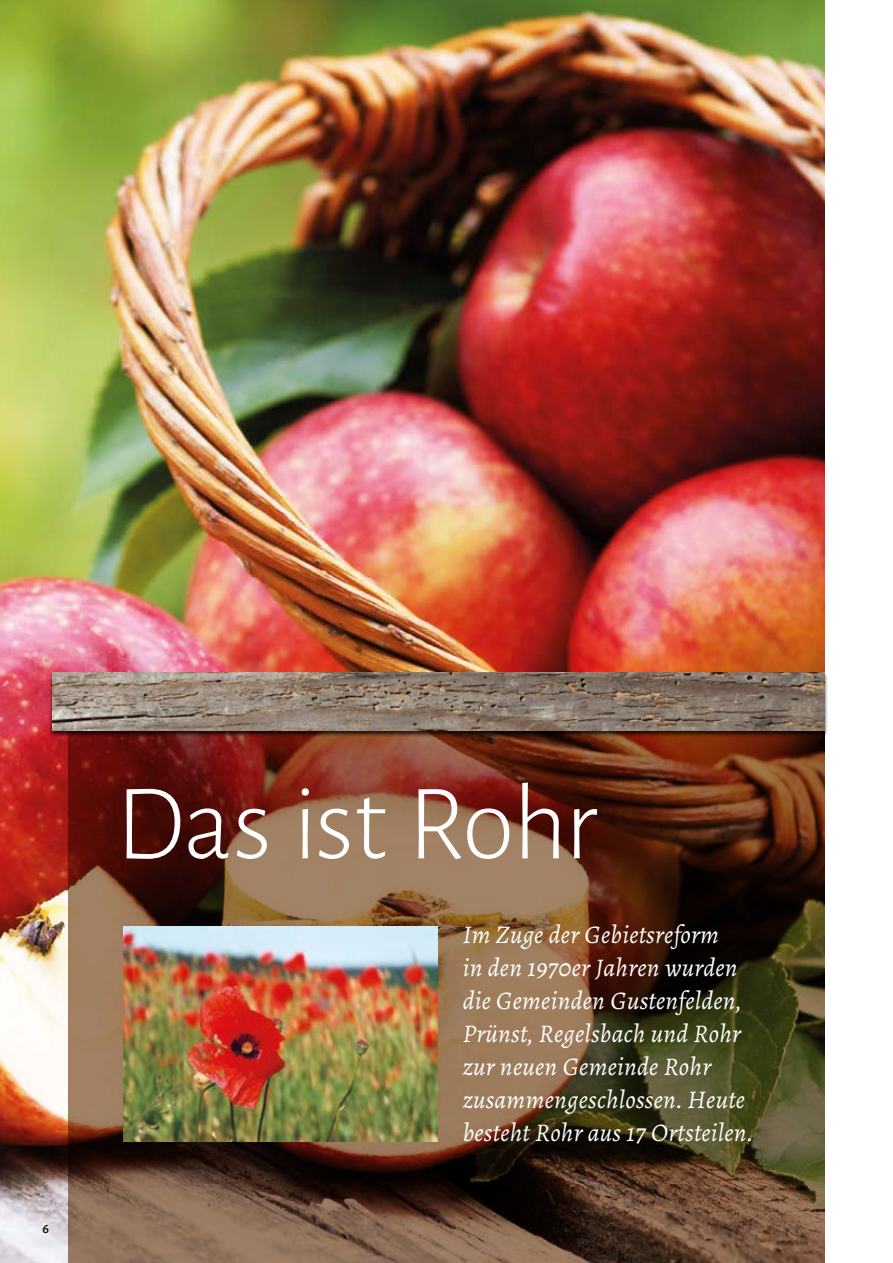
<style>
.page{position:relative;width:893px;height:1263px;background:#fff}
.page>*{position:absolute;margin:0;border:0;box-sizing:border-box;transform-origin:0 0}
.t1{font:300 108px "Alegreya Sans";letter-spacing:-.025em;color:#fff}
.t2{font:italic 25.5px/33px "Alegreya";letter-spacing:.01em;color:#fff}
.t3{font:500 13.8px "Alegreya Sans";color:#000}
</style>
<div class="page">
<img style="left:0;top:0;width:825px;height:1263px">
<img style="left:68px;top:737px;width:757px;height:526px">
<img style="left:123px;top:926px;width:314px;height:216px">
<div style="left:49px;top:672px;width:780px;height:65px;background:#000;opacity:.75"></div>
<img style="left:52px;top:673px;width:773px;height:57px">
<p class="t3" style="left:43px;top:1219px;width:8px">6</p>
<h1 class="t1" style="left:116px;top:754px;width:484px">Das ist Rohr</h1>
<p class="t2" style="left:463px;top:918px;width:292px">Im Zuge der Gebietsreform<br>in den 1970er Jahren wurden die Gemeinden Gustenfelden,<br>Prünst, Regelsbach und Rohr zur neuen Gemeinde Rohr zusammengeschlossen. Heute besteht Rohr aus 17 Ortsteilen.</p>
</div>
